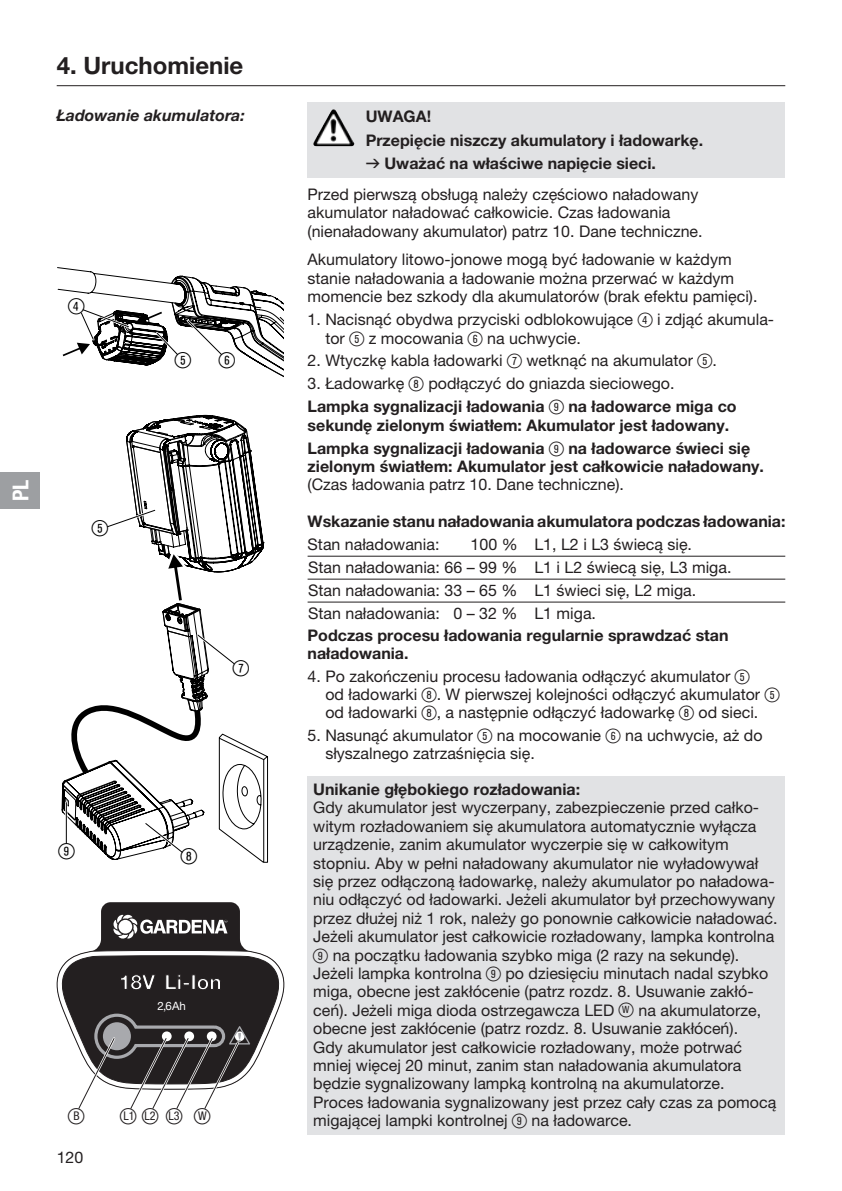
<style>
.page{position:relative;width:842px;height:1191px;background:#fff}
.page>*{position:absolute;margin:0;border:0;box-sizing:border-box;transform-origin:0 0}
.t1{font:700 24px "GARDENA Pro";color:#231f20}
.t2{font:22px "Ziffernim Kreisund Quadrat BQ";color:#000}
.t3{font:22px "Ziffernim Kreisund Quadrat BQ";color:#231f20}
.t4{font:22px "GARDENA Pro Bo Cond";color:#fff}
.t5{font:16px/18.4px "GARDENA Pro";color:#231f20}
.t6{font:700 16px/23.4px "GARDENA Pro";color:#231f20}
.t7{font:italic 700 16px "GARDENA Pro";color:#231f20}
.t8{font:condensed 12px "GARDENA Pro";color:#231f20}
.t9{font:11.6px "GARDENA Pro";color:#fff}
.s1{font-family:"Formdruck";font-weight:400}
.s2{font-family:"Ziffernim Kreisund Quadrat BQ";font-stretch:normal;font-size:22px}
.s3{font-family:"Ziffernim Kreisund Quadrat BQ";font-size:20px}
.s4{font-weight:400}
.s5{font-family:"Ziffernim Kreisund Quadrat BQ";font-weight:400;font-size:20px}
</style>
<div class="page">
<hr style="left:57px;top:85px;width:728px;height:1px;background:#231f20">
<div style="left:308px;top:102px;width:477px;height:75px;background:#e1e2e4"></div>
<img style="left:315px;top:109px;width:18px;height:31px">
<div style="left:308px;top:776px;width:477px;height:358px;background:#e1e2e4"></div>
<svg style="left:57px;top:267px;width:226px;height:110px"></svg>
<svg style="left:61px;top:414px;width:207px;height:449px"></svg>
<hr style="left:65px;top:802px;width:3px;height:41px;background:#fff">
<hr style="left:66px;top:802px;width:1px;height:41px;background:#000">
<svg style="left:96px;top:902px;width:149px;height:47px;background:#3e3a3b"></svg>
<svg style="left:113px;top:914px;width:114px;height:25px"></svg>
<svg style="left:57px;top:949px;width:227px;height:160px"></svg>
<hr style="left:308px;top:556px;width:477px;height:1px;background:#231f20">
<hr style="left:308px;top:579px;width:477px;height:1px;background:#231f20">
<hr style="left:308px;top:601px;width:477px;height:1px;background:#231f20">
<div style="left:0;top:472px;width:40px;height:37px;background:#9d9fa2"></div>
<h2 class="t4" style="left:7px;top:501px;width:23px;rotate:-90deg">PL</h2>
<h1 class="t1" style="left:57px;top:50px;width:188px">4. Uruchomienie</h1>
<p class="t7" style="left:57px;top:105px;width:190px">Ładowanie akumulatora:</p>
<p class="t6" style="left:366px;top:104px;width:339px">UWAGA!<br>Przepięcie niszczy akumulatory i ładowarkę. <span class="s1">v</span> Uważać na właściwe napięcie sieci.</p>
<p class="t5" style="left:308px;top:185px;width:397px">Przed pierwszą obsługą należy częściowo naładowany akumulator naładować całkowicie. Czas ładowania (nienaładowany akumulator) patrz 10. Dane techniczne.</p>
<h2 class="t2" style="left:68px;top:293px;width:18px">4</h2>
<h2 class="t2" style="left:92px;top:515px;width:18px">5</h2>
<h2 class="t2" style="left:175px;top:347px;width:18px">5</h2>
<h2 class="t2" style="left:219px;top:347px;width:18px">6</h2>
<h2 class="t2" style="left:233px;top:655px;width:18px">7</h2>
<h2 class="t2" style="left:58px;top:838px;width:18px">9</h2>
<h2 class="t2" style="left:181px;top:843px;width:18px">8</h2>
<p class="t9" style="left:158px;top:999px;width:30px">2,6Ah</p>
<h2 class="t3" style="left:68px;top:1103px;width:18px">ß<sup>B</sup></h2>
<p class="t8" style="left:120px;top:1108px;width:92px"><span class="s2">ß</span>L1 <span class="s2">ß</span>L2 <span class="s2">ß</span>L3 <span class="s2">ß</span>W</p>
<p class="t5" style="left:57px;top:1147px;width:28px">120</p>
<p class="t5" style="left:308px;top:250px;width:451px">Akumulatory litowo-jonowe mogą być ładowanie w każdym stanie naładowania a ładowanie można przerwać w każdym momencie bez szkody dla akumulatorów (brak efektu pamięci).</p>
<p class="t5" style="left:325px;top:310px;width:450px;text-indent:-18px">1. Nacisnąć obydwa przyciski odblokowujące <span class="s3">4</span> i zdjąć akumula&shy;tor <span class="s3">5</span> z mocowania <span class="s3">6</span> na uchwycie.</p>
<p class="t5" style="left:308px;top:351px;width:411px">2. Wtyczkę kabla ładowarki <span class="s3">7</span> wetknąć na akumulator <span class="s3">5</span>.</p>
<p class="t6" style="left:308px;top:372px;width:431px"><span class="s4">3. Ładowarkę</span> <span class="s5">8</span> <span class="s4">podłączyć do gniazda sieciowego.<br></span>Lampka sygnalizacji ładowania <span class="s5">9</span> na ładowarce miga co</p>
<p class="t6" style="left:308px;top:413px;width:444px">sekundę zielonym światłem: Akumulator jest ładowany.<br>Lampka sygnalizacji ładowania <span class="s5">9</span> na ładowarce świeci się</p>
<p class="t6" style="left:308px;top:454px;width:458px">zielonym światłem: Akumulator jest całkowicie naładowany.</p>
<p class="t5" style="left:308px;top:475px;width:318px">(Czas ładowania patrz 10. Dane techniczne).</p>
<p class="t6" style="left:308px;top:509px;width:479px">Wskazanie stanu naładowania akumulatora podczas ładowania:</p>
<p class="t5" style="left:308px;top:535px;width:133px">Stan naładowania:</p>
<p class="t5" style="left:308px;top:533px;width:425px;line-height:23px;text-indent:162px">100 % L1, L2 i L3 świecą się.<br>Stan naładowania: 66 – 99 % L1 i L2 świecą się, L3 miga.<br>Stan naładowania: 33 – 65 % L1 świeci się, L2 miga.<br>Stan naładowania: 0 – 32 % L1 miga.</p>
<p class="t6" style="left:308px;top:626px;width:422px;line-height:18px">Podczas procesu ładowania regularnie sprawdzać stan naładowania.</p>
<p class="t5" style="left:325px;top:667px;width:456px;text-indent:-18px">4. Po zakończeniu procesu ładowania odłączyć akumulator <span class="s3">5<br></span>od ładowarki <span class="s3">8</span>. W pierwszej kolejności odłączyć akumulator <span class="s3">5 </span>od ładowarki <span class="s3">8</span>, a następnie odłączyć ładowarkę <span class="s3">8</span> od sieci.</p>
<p class="t5" style="left:325px;top:726px;width:439px;text-indent:-18px">5. Nasunąć akumulator <span class="s3">5</span> na mocowanie <span class="s3">6</span> na uchwycie, aż do słyszalnego zatrzaśnięcia się.</p>
<p class="t6" style="left:313px;top:777px;width:268px">Unikanie głębokiego rozładowania:</p>
<p class="t5" style="left:313px;top:798px;width:466px">Gdy akumulator jest wyczerpany, zabezpieczenie przed całko&shy;witym rozładowaniem się akumulatora automatycznie wyłącza urządzenie, zanim akumulator wyczerpie się w całkowitym stopniu. Aby w pełni naładowany akumulator nie wyładowywał się przez odłączoną ładowarkę, należy akumulator po naładowa&shy;niu odłączyć od ładowarki. Jeżeli akumulator był przechowywany przez dłużej niż 1 rok, należy go ponownie całkowicie naładować.<br>Jeżeli akumulator jest całkowicie rozładowany, lampka kontrolna <span class="s3">9</span> na początku ładowania szybko miga (2 razy na sekundę).<br>Jeżeli lampka kontrolna <span class="s3">9</span> po dziesięciu minutach nadal szybko miga, obecne jest zakłócenie (patrz rozdz. 8. Usuwanie zakłó&shy;ceń). Jeżeli miga dioda ostrzegawcza LED <span class="s3">ß</span><sup>W</sup> na akumulatorze, obecne jest zakłócenie (patrz rozdz. 8. Usuwanie zakłóceń).<br>Gdy akumulator jest całkowicie rozładowany, może potrwać mniej więcej 20 minut, zanim stan naładowania akumulatora będzie sygnalizowany lampką kontrolną na akumulatorze.<br>Proces ładowania sygnalizowany jest przez cały czas za pomocą migającej lampki kontrolnej <span class="s3">9</span> na ładowarce.</p>
</div>
